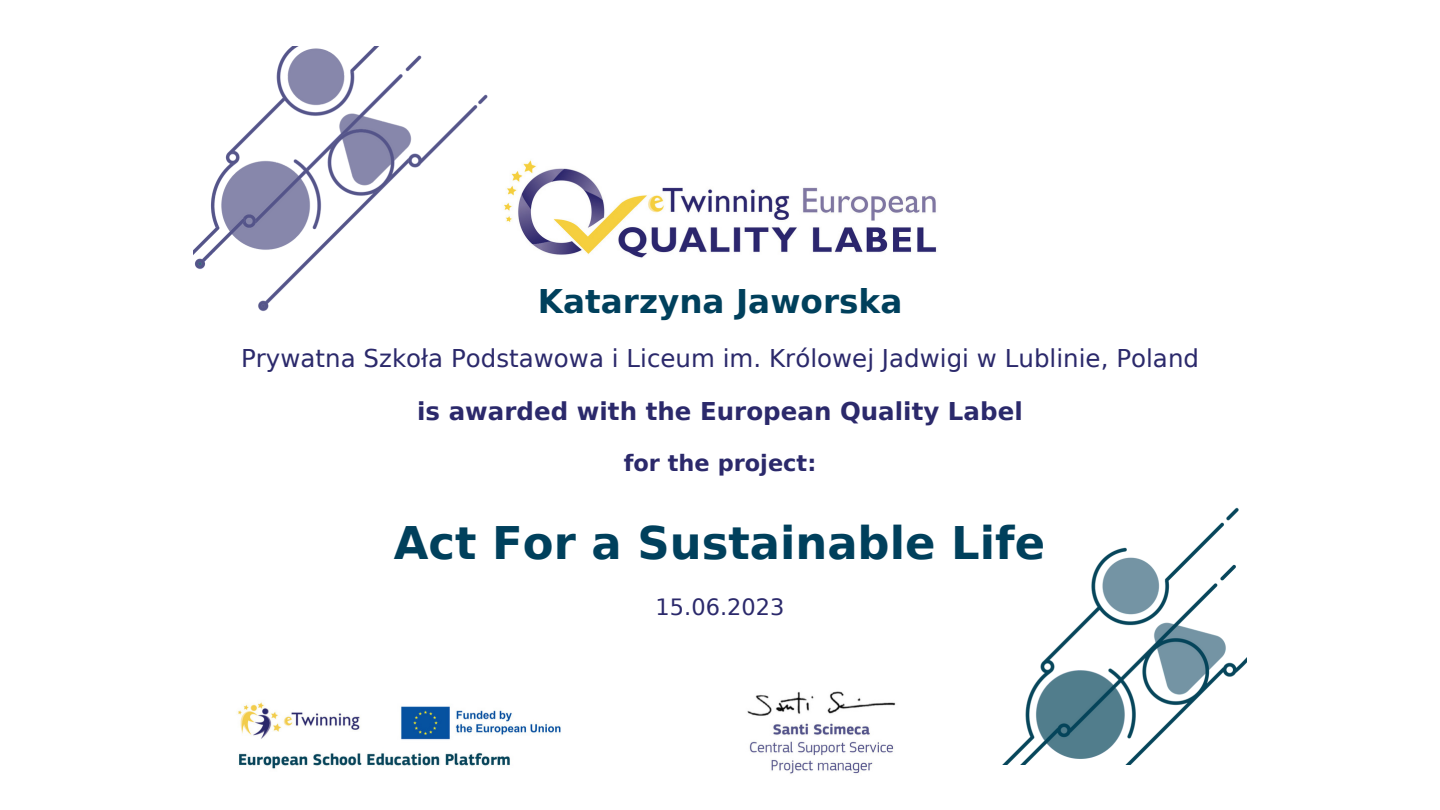
<style>
.page{position:relative;width:1440px;height:810px;background:#fff}
.page>*{position:absolute;margin:0;border:0;box-sizing:border-box;transform-origin:0 0}
.t1{font:700 44.9px "DejaVu Sans";color:#00405c}
.t2{font:700 32.7px "DejaVu Sans";color:#00405c}
.t3{font:24.5px/53.1px "DejaVu Sans";color:#2b296b;text-align:center}
.t4{font:700 22.5px "DejaVu Sans";color:#2b296b}
.t5{font:22.5px "DejaVu Sans";color:#2b296b}
.s1{font-weight:700}
</style>
<div class="page">
<img style="left:194px;top:46px;width:1053px;height:718px">
<p class="t2" style="left:538px;top:283px;width:366px">Katarzyna Jaworska</p>
<p class="t3" style="left:241px;top:332px;width:960px">Prywatna Szkoła Podstawowa i Liceum im. Królowej Jadwigi w Lublinie, Poland <span class="s1">is awarded with the European Quality Label</span></p>
<p class="t4" style="left:624px;top:450px;width:194px">for the project:</p>
<p class="t1" style="left:394px;top:517px;width:653px">Act For a Sustainable Life</p>
<p class="t5" style="left:656px;top:595px;width:130px">15.06.2023</p>
</div>
